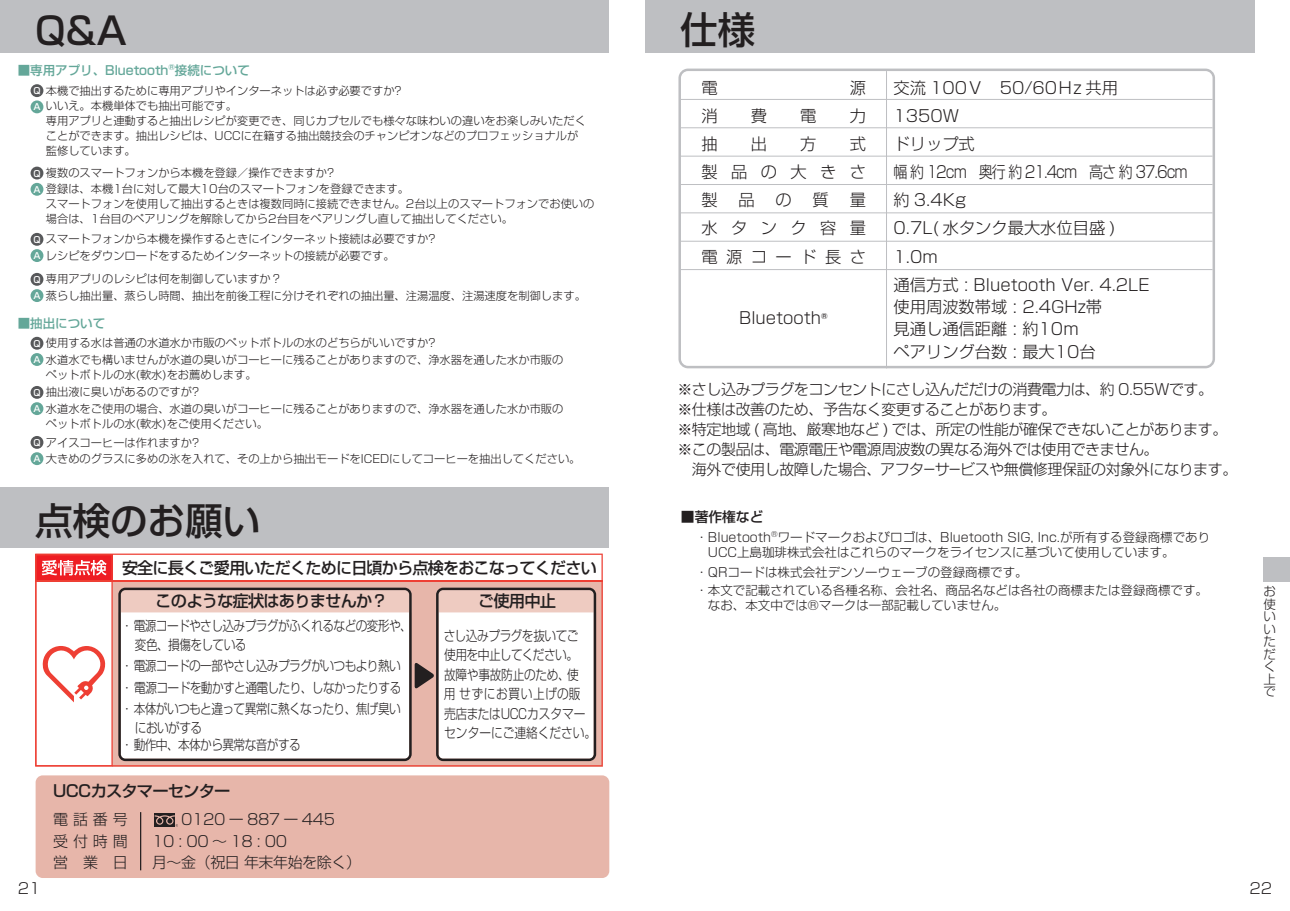
<style>
.page{position:relative;width:1290px;height:911px;background:#fff}
.page>*{position:absolute;margin:0;border:0;box-sizing:border-box;transform-origin:0 0}
.t1{font:500 37.5px "Shin Go Pro";color:#231f20}
.t2{font:300 16.25px/28.1px "Shin Go Pro";color:#231f20;text-align:justify}
.t3{font:500 16.25px "Shin Go Pro";letter-spacing:-.05em;color:#231f20}
.t4{font:300 15px/21.2px "Shin Go Pro";letter-spacing:-.03em;color:#231f20}
.t5{font:300 13.75px/21.2px "Shin Go Pro";letter-spacing:-.05em;color:#231f20;scale:.85 1}
.t6{font:300 13.75px/19.4px "Shin Go Pro";letter-spacing:-.02em;color:#231f20;scale:.85 1}
.t7{font:500 13.75px "Shin Go Pro";color:#231f20}
.t8{font:300 12.5px/15px "Shin Go Pro";color:#231f20}
.t9{font:500 12.5px "Shin Go Pro";color:#64a799}
.t10{font:300 11.25px/16.2px "Shin Go Pro";color:#231f20}
.t11{font:500 8.75px "Shin Go Pro";color:#fff}
.s1{font-weight:500;font-size:8.75px;color:#fff}
</style>
<div class="page">
<div style="left:0;top:487px;width:609px;height:60px;background:#bebfc2"></div>
<div style="left:645px;top:0;width:609px;height:53px;background:#bebfc2"></div>
<div style="left:1263px;top:556px;width:27px;height:25px;background:#bebfc2"></div>
<hr style="left:35px;top:580px;width:568px;height:2px;background:#ee3f34">
<div style="left:36px;top:775px;width:573px;height:103px;background:#e7b6aa;border-radius:7px"></div>
<svg style="left:35px;top:554px;width:561px;height:212px"></svg>
<hr style="left:140px;top:812px;width:1px;height:58px;background:#231f20">
<div style="left:155px;top:813px;width:20px;height:13px;background:#231f20"></div>
<svg style="left:155px;top:815px;width:23px;height:11px"></svg>
<svg style="left:678px;top:69px;width:537px;height:299px"></svg>
<hr style="left:681px;top:241px;width:531px;height:1px;background:#bebfc2">
<hr style="left:681px;top:212px;width:531px;height:1px;background:#bebfc2">
<hr style="left:681px;top:184px;width:531px;height:1px;background:#bebfc2">
<hr style="left:681px;top:156px;width:531px;height:1px;background:#bebfc2">
<hr style="left:681px;top:127px;width:531px;height:1px;background:#bebfc2">
<hr style="left:681px;top:99px;width:531px;height:1px;background:#bebfc2">
<hr style="left:886px;top:71px;width:1px;height:297px;background:#bebfc2">
<hr style="left:681px;top:269px;width:531px;height:1px;background:#bebfc2">
<div style="left:0;top:0;width:609px;height:53px;background:#bebfc2"></div>
<div style="left:31px;top:167px;width:12px;height:12px;background:#57585a;border-radius:50%"></div>
<div style="left:31px;top:183px;width:12px;height:13px;background:#64a799;border-radius:50%"></div>
<div style="left:31px;top:233px;width:12px;height:13px;background:#57585a;border-radius:50%"></div>
<div style="left:31px;top:249px;width:12px;height:13px;background:#64a799;border-radius:50%"></div>
<div style="left:31px;top:273px;width:12px;height:13px;background:#57585a;border-radius:50%"></div>
<div style="left:31px;top:289px;width:12px;height:13px;background:#64a799;border-radius:50%"></div>
<div style="left:31px;top:337px;width:12px;height:13px;background:#57585a;border-radius:50%"></div>
<div style="left:31px;top:353px;width:12px;height:13px;background:#64a799;border-radius:50%"></div>
<div style="left:31px;top:386px;width:12px;height:13px;background:#57585a;border-radius:50%"></div>
<div style="left:31px;top:402px;width:12px;height:13px;background:#64a799;border-radius:50%"></div>
<div style="left:31px;top:436px;width:12px;height:13px;background:#57585a;border-radius:50%"></div>
<div style="left:31px;top:452px;width:12px;height:13px;background:#64a799;border-radius:50%"></div>
<div style="left:31px;top:84px;width:12px;height:13px;background:#57585a;border-radius:50%"></div>
<div style="left:31px;top:100px;width:12px;height:13px;background:#64a799;border-radius:50%"></div>
<h1 class="t1" style="left:35px;top:0;width:93px">Q&amp;A</h1>
<p class="t9" style="left:18px;top:60px;width:234px">■専用アプリ、Bluetooth<sup>®</sup>接続について</p>
<p class="t10" style="left:46px;top:82px;width:541px;line-height:15px;text-indent:-12px"><span class="s1">Q</span> 本機で抽出するために専用アプリやインターネットは必ず必要ですか?<br>いいえ。本機単体でも抽出可能です。<br>専用アプリと連動すると抽出レシピが変更でき、同じカプセルでも様々な味わいの違いをお楽しみいただくことができます。抽出レシピは、UCCに在籍する抽出競技会のチャンピオンなどのプロフェッショナルが監修しています。</p>
<p class="t11" style="left:33px;top:100px;width:9px">A</p>
<p class="t10" style="left:46px;top:163px;width:365px;text-indent:-12px"><span class="s1">Q</span> 複数のスマートフォンから本機を登録／操作できますか?<br>登録は、本機1台に対して最大10台のスマートフォンを登録できます。</p>
<p class="t10" style="left:46px;top:195px;width:550px;line-height:15px">スマートフォンを使用して抽出するときは複数同時に接続できません。2台以上のスマートフォンでお使いの場合は、1台目のペアリングを解除してから2台目をペアリングし直して抽出してください。</p>
<p class="t11" style="left:33px;top:182px;width:9px">A</p>
<p class="t10" style="left:33px;top:230px;width:404px"><span class="s1">Q</span> スマートフォンから本機を操作するときにインターネット接続は必要ですか?<br><span class="s1">A</span> レシピをダウンロードをするためインターネットの接続が必要です。</p>
<p class="t10" style="left:33px;top:270px;width:554px"><span class="s1">Q</span> 専用アプリのレシピは何を制御していますか？<br><span class="s1">A</span> 蒸らし抽出量、蒸らし時間、抽出を前後工程に分けそれぞれの抽出量、注湯温度、注湯速度を制御します。</p>
<p class="t10" style="left:46px;top:333px;width:519px;text-indent:-12px"><span class="s1">Q</span> 使用する水は普通の水道水か市販のペットボトルの水のどちらがいいですか?<br>水道水でも構いませんが水道の臭いがコーヒーに残ることがありますので、浄水器を通した水か市販の</p>
<p class="t10" style="left:46px;top:365px;width:212px">ペットボトルの水(軟水)をお薦めします。</p>
<p class="t9" style="left:18px;top:313px;width:89px">■抽出について</p>
<p class="t11" style="left:33px;top:352px;width:9px">A</p>
<p class="t10" style="left:46px;top:383px;width:519px;text-indent:-12px"><span class="s1">Q</span> 抽出液に臭いがあるのですが?<br>水道水をご使用の場合、水道の臭いがコーヒーに残ることがありますので、浄水器を通した水か市販の</p>
<p class="t10" style="left:46px;top:414px;width:224px">ペットボトルの水(軟水)をご使用ください。</p>
<p class="t11" style="left:33px;top:401px;width:9px">A</p>
<p class="t10" style="left:33px;top:433px;width:549px"><span class="s1">Q</span> アイスコーヒーは作れますか?<br><span class="s1">A</span> 大きめのグラスに多めの氷を入れて、その上から抽出モードをICEDにしてコーヒーを抽出してください。</p>
<h1 class="t1" style="left:35px;top:489px;width:226px">点検のお願い</h1>
<h2 class="t3" style="left:122px;top:555px;width:476px">安全に長くご愛用いただくために日頃から点検をおこなってください</h2>
<h2 class="t3" style="left:155px;top:588px;width:234px">このような症状はありませんか？</h2>
<h2 class="t3" style="left:478px;top:588px;width:79px">ご使用中止</h2>
<p class="t5" style="left:135px;top:615px;width:327px;line-height:18.8px;text-indent:-14px">・電源コードやさし込みプラグがふくれるなどの変形や、変色、損傷をしている</p>
<p class="t5" style="left:121px;top:654px;width:331px;text-align:justify">・電源コードの一部やさし込みプラグがいつもより熱い・電源コードを動かすと通電したり、しなかったりする・本体がいつもと違って異常に熱くなったり、焦げ臭い</p>
<p class="t5" style="left:121px;top:717px;width:213px;line-height:17.5px;text-indent:14px">においがする<br>・動作中、本体から異常な音がする</p>
<h2 class="t3" style="left:53px;top:777px;width:179px">UCCカスタマーセンター</h2>
<h3 class="t4" style="left:53px;top:807px;width:76px;text-align:justify">電話番号受付時間営業日</h3>
<h3 class="t4" style="left:152px;top:807px;width:210px">　　0120 ー 887 ー 445<br>10 : 00～ 18 : 00<br>月～金（祝日 年末年始を除く）</h3>
<p class="t6" style="left:444px;top:624px;width:181px">さし込みプラグを抜いてご<br>使用を中止してください。<br>故障や事故防止のため、使<br>用せずにお買い上げの販<br>売店またはUCCカスタマーセンターにご連絡ください。</p>
<h1 class="t1" style="left:680px;top:-1px;width:76px">仕様</h1>
<h2 class="t2" style="left:701px;top:72px;width:18px">電</h2>
<h2 class="t2" style="left:850px;top:72px;width:18px">源</h2>
<h2 class="t2" style="left:701px;top:100px;width:18px">消</h2>
<h2 class="t2" style="left:751px;top:100px;width:18px">費</h2>
<h2 class="t2" style="left:800px;top:100px;width:18px">電</h2>
<h2 class="t2" style="left:850px;top:100px;width:18px">力</h2>
<h2 class="t2" style="left:701px;top:128px;width:18px">抽</h2>
<h2 class="t2" style="left:751px;top:128px;width:18px">出</h2>
<h2 class="t2" style="left:800px;top:128px;width:18px">方</h2>
<h2 class="t2" style="left:701px;top:128px;width:166px;text-indent:148px">式製品の大きさ製</h2>
<h2 class="t2" style="left:738px;top:184px;width:18px">品</h2>
<h2 class="t2" style="left:775px;top:184px;width:18px">の</h2>
<h2 class="t2" style="left:812px;top:184px;width:18px">質</h2>
<h2 class="t2" style="left:701px;top:184px;width:166px;text-indent:148px">量水タンク容量電源コード長さ</h2>
<h2 class="t2" style="left:893px;top:72px;width:296px;text-align:left">交流 100Ｖ　50/60Ｈz 共用<br>1350Ｗ<br>ドリップ式<br>幅 約 12cm　奥行 約 21.4cm　高さ 約 37.6cm約 3.4Kg<br>0.7L( 水タンク最大水位目盛 )<br>1.0m<br>通信方式 : Bluetooth Ver. 4.2LE</h2>
<h2 class="t2" style="left:893px;top:291px;width:210px">使用周波数帯域 : 2.4GHz帯</h2>
<h2 class="t2" style="left:893px;top:335px;width:204px">ペアリング台数 : 最大10台</h2>
<h3 class="t4" style="left:677px;top:377px;width:561px;line-height:20px">※さし込みプラグをコンセントにさし込んだだけの消費電力は、約 0.55Ｗです。<br>※仕様は改善のため、予告なく変更することがあります。<br>※特定地域 ( 高地、厳寒地など ) では、所定の性能が確保できないことがあります。※この製品は、電源電圧や電源周波数の異なる海外では使用できません。<br>　海外で使用し故障した場合、アフターサービスや無償修理保証の対象外になります。</h3>
<h2 class="t2" style="left:739px;top:302px;width:90px">Bluetooth<sup>®</sup></h2>
<h2 class="t2" style="left:893px;top:313px;width:187px">見通し通信距離 : 約10m</h2>
<p class="t7" style="left:681px;top:505px;width:84px">■著作権など</p>
<p class="t8" style="left:708px;top:528px;width:504px;text-indent:-12px">・Bluetooth<sup>®</sup>ワードマークおよびロゴは、Bluetooth SIG, Inc.が所有する登録商標であり<br>UCC上島珈琲株式会社はこれらのマークをライセンスに基づいて使用しています。</p>
<p class="t8" style="left:695px;top:561px;width:514px;line-height:18.1px">・QRコードは株式会社デンソーウェーブの登録商標です。<br>・本文で記載されている各種名称、会社名、商品名などは各社の商標または登録商標です。</p>
<p class="t8" style="left:708px;top:596px;width:300px">なお、本文中では®マークは一部記載していません。</p>
<p class="t8" style="left:1263px;top:582px;width:14px">お</p>
<p class="t8" style="left:1263px;top:595px;width:14px">使</p>
<p class="t8" style="left:1263px;top:607px;width:14px">い</p>
<p class="t8" style="left:1263px;top:620px;width:14px">い</p>
<p class="t8" style="left:1263px;top:632px;width:14px">た</p>
<p class="t8" style="left:1263px;top:645px;width:14px">だ</p>
<p class="t8" style="left:1263px;top:657px;width:14px">く</p>
<p class="t8" style="left:1263px;top:670px;width:14px">上</p>
<p class="t8" style="left:1263px;top:682px;width:14px">で</p>
<h3 class="t4" style="left:18px;top:875px;width:24px">21</h3>
<h3 class="t4" style="left:1249px;top:875px;width:24px">22</h3>
</div>
